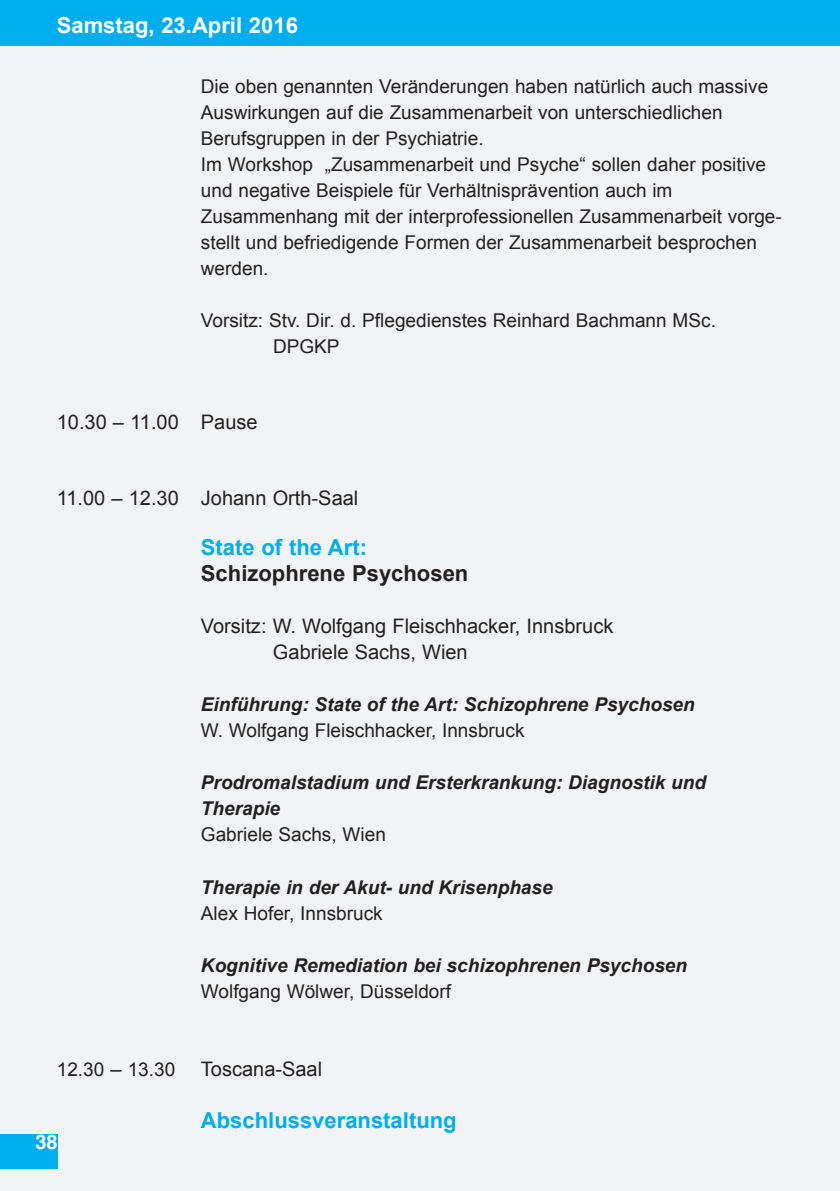
<style>
.page{position:relative;width:840px;height:1191px;background:#fff}
.page>*{position:absolute;margin:0;border:0;box-sizing:border-box;transform-origin:0 0}
.t1{font:700 22px "Arial";color:#00aeef}
.t2{font:700 22px "Arial";color:#231f20}
.t3{font:700 22px "Arial";color:#fff}
.t4{font:20px/26px "Arial";color:#231f20}
.t5{font:700 20px "Helvetica";color:#fff}
.t6{font:19px/26px "Arial";color:#231f20}
.t7{font:italic 700 19px/26px "Arial";color:#231f20}
.s1{font-size:20px}
</style>
<div class="page">
<div style="left:0;top:0;width:839px;height:1191px;background:#f2f3f4"></div>
<div style="left:0;top:0;width:839px;height:45px;background:#00aeef"></div>
<div style="left:0;top:1134px;width:58px;height:34px;background:#00aeef"></div>
<hr style="left:839px;top:0;width:1px;height:45px;background:#fdbe12">
<p class="t3" style="left:57px;top:11px;width:242px">Samstag, 23.April 2016</p>
<p class="t6" style="left:201px;top:74px;width:582px">Die oben genannten Veränderungen haben natürlich auch massive Auswirkungen auf die Zusammenarbeit von unterschiedlichen Berufsgruppen in der Psychiatrie.<br>Im Workshop „Zusammenarbeit und Psyche“ sollen daher positive und negative Beispiele für Verhältnisprävention auch im Zusammenhang mit der interprofessionellen Zusammenarbeit vorge&shy;stellt und befriedigende Formen der Zusammenarbeit besprochen werden.</p>
<p class="t6" style="left:273px;top:308px;width:444px;text-indent:-72px">Vorsitz: Stv. Dir. d. Pflegedienstes Reinhard Bachmann MSc.<br>DPGKP</p>
<p class="t4" style="left:57px;top:409px;width:202px">10.30 – 11.00 Pause</p>
<p class="t4" style="left:57px;top:485px;width:303px">11.00 – 12.30 Johann Orth-Saal</p>
<p class="t1" style="left:201px;top:533px;width:168px">State of the Art:</p>
<p class="t2" style="left:201px;top:559px;width:269px">Schizophrene Psychosen</p>
<p class="t4" style="left:273px;top:613px;width:342px;text-indent:-72px">Vorsitz: W. Wolfgang Fleischhacker, Innsbruck<br>Gabriele Sachs, Wien</p>
<p class="t7" style="left:201px;top:692px;width:495px">Einführung: State of the Art: Schizophrene Psychosen</p>
<p class="t6" style="left:201px;top:718px;width:325px">W. Wolfgang Fleischhacker, Innsbruck</p>
<p class="t7" style="left:201px;top:770px;width:506px">Prodromalstadium und Ersterkrankung: Diagnostik und<br>Therapie</p>
<p class="t6" style="left:201px;top:822px;width:186px">Gabriele Sachs, Wien</p>
<p class="t7" style="left:201px;top:874px;width:353px">Therapie in der Akut- und Krisenphase</p>
<p class="t6" style="left:201px;top:900px;width:183px">Alex Hofer, Innsbruck</p>
<p class="t7" style="left:201px;top:952px;width:487px">Kognitive Remediation bei schizophrenen Psychosen</p>
<p class="t6" style="left:201px;top:978px;width:251px">Wolfgang Wölwer, Düsseldorf</p>
<p class="t6" style="left:57px;top:1056px;width:120px">12.30 <span class="s1">–</span> 13.30</p>
<p class="t4" style="left:201px;top:1056px;width:123px">Toscana-Saal</p>
<p class="t1" style="left:201px;top:1105px;width:257px">Abschlussveranstaltung</p>
<p class="t5" style="left:35px;top:1126px;width:24px">38</p>
</div>
